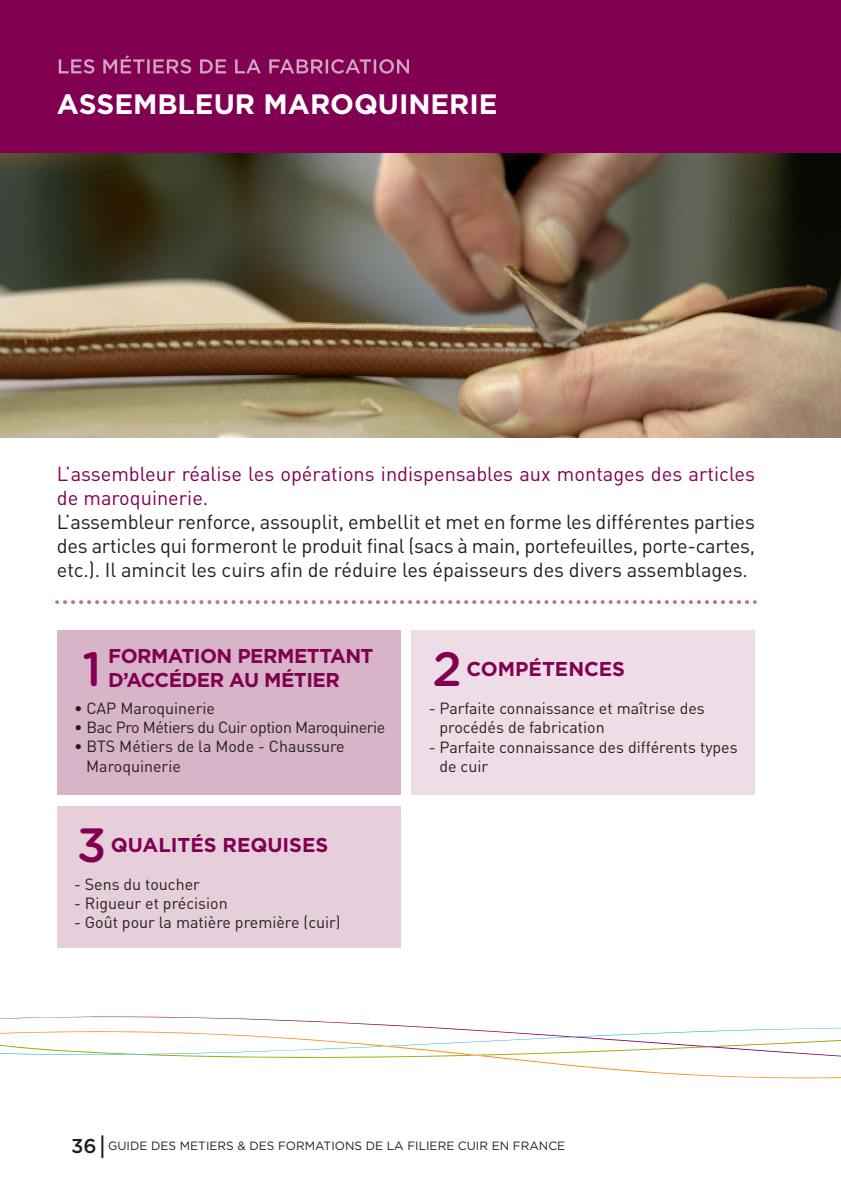
<style>
.page{position:relative;width:841px;height:1194px;background:#fff}
.page>*{position:absolute;margin:0;border:0;box-sizing:border-box;transform-origin:0 0}
.t1{font:500 48px "Gotham Rounded";color:#820052}
.t2{font:700 28px "Gotham";color:#fff}
.t3{font:20px/24px "DIN";letter-spacing:-.005em;color:#231f20;text-align:justify}
.t4{font:20px/24px "DIN";color:#820052}
.t5{font:700 20px/24px "Gotham";letter-spacing:-.025em;color:#820052}
.t6{font:700 20px "Gotham";color:#820052}
.t7{font:16px/19.2px "DIN";color:#231f20}
.t8{font:16px "DIN";letter-spacing:-.025em;color:#231f20}
.t9{font:12px "Gotham";color:#231f20}
.s1{font-weight:500;font-size:20px}
</style>
<div class="page">
<div style="left:0;top:0;width:840px;height:154px;background:#820052"></div>
<div style="left:57px;top:806px;width:343px;height:141px;background:#e6cfdb"></div>
<div style="left:411px;top:630px;width:343px;height:164px;background:#eedde6"></div>
<div style="left:57px;top:630px;width:343px;height:164px;background:#d7b4c7"></div>
<svg style="left:55px;top:600px;width:701px;height:3px"></svg>
<hr style="left:101px;top:1135px;width:2px;height:22px;background:#231f20">
<svg style="left:59px;top:55px;width:312px;height:19px"></svg>
<svg style="left:0;top:1016px;width:839px;height:62px"></svg>
<img style="left:0;top:154px;width:839px;height:283px">
<h2 class="t2" style="left:57px;top:93px;width:442px">ASSEMBLEUR MAROQUINERIE</h2>
<p class="t4" style="left:57px;top:464px;width:699px">L’assembleur réalise les opérations indispensables aux montages des articles de maroquinerie.</p>
<p class="t3" style="left:57px;top:512px;width:699px">L’assembleur renforce, assouplit, embellit et met en forme les différentes parties des articles qui formeront le produit final (sacs à main, portefeuilles, porte-cartes, etc.). Il amincit les cuirs afin de réduire les épaisseurs des divers assemblages.</p>
<p class="t5" style="left:108px;top:645px;width:267px">FORMATION PERMETTANT<br>D’ACCÉDER AU MÉTIER</p>
<p class="t7" style="left:74px;top:700px;width:142px">• CAP Maroquinerie</p>
<p class="t8" style="left:74px;top:721px;width:313px">• Bac Pro Métiers du Cuir option Maroquinerie</p>
<p class="t7" style="left:86px;top:738px;width:260px;text-indent:-12px">• BTS Métiers de la Mode - Chaussure<br>Maroquinerie</p>
<h1 class="t1" style="left:82px;top:647px;width:21px">1</h1>
<h1 class="t1" style="left:432px;top:647px;width:31px">2</h1>
<p class="t6" style="left:466px;top:661px;width:160px">COMPÉTENCES</p>
<p class="t7" style="left:439px;top:700px;width:267px;text-indent:-11px">- Parfaite connaissance et maîtrise des procédés de fabrication</p>
<p class="t7" style="left:439px;top:739px;width:300px;text-indent:-11px">- Parfaite connaissance des différents types de cuir</p>
<h1 class="t1" style="left:77px;top:823px;width:31px">3</h1>
<p class="t6" style="left:111px;top:836px;width:219px">QUALITÉS REQUISES</p>
<p class="t7" style="left:74px;top:875px;width:127px">- Sens du toucher</p>
<p class="t7" style="left:74px;top:895px;width:155px">- Rigueur et précision</p>
<p class="t7" style="left:74px;top:914px;width:268px">- Goût pour la matière première (cuir)</p>
<p class="t9" style="left:71px;top:1141px;width:495px"><span class="s1">36</span> GUIDE DES METIERS &amp; DES FORMATIONS DE LA FILIERE CUIR EN FRANCE</p>
</div>
